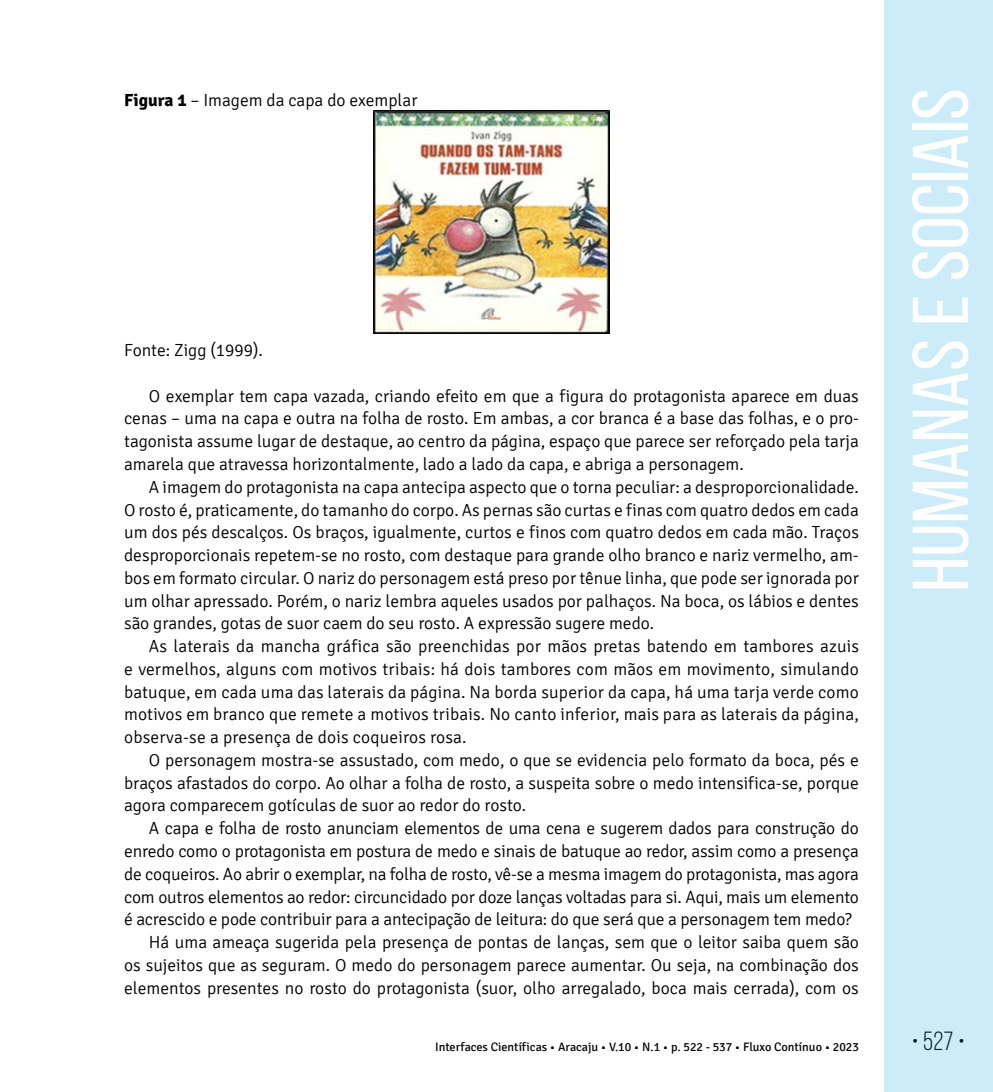
<style>
.page{position:relative;width:993px;height:1092px;background:#fff}
.page>*{position:absolute;margin:0;border:0;box-sizing:border-box;transform-origin:0 0}
.t1{font:78.75px "Bebas Neue";color:#fff;scale:1.09 1}
.t2{font:26.25px "Bebas Neue";color:#000}
.t3{font:300 17.5px/22.8px "Signika";letter-spacing:-.01em;color:#000;text-align:justify}
.t4{font:12.25px "Signika";color:#000}
.s1{font-weight:700}
</style>
<div class="page">
<div style="left:883px;top:0;width:109px;height:1091px;background:#cdecf9"></div>
<img style="left:373px;top:111px;width:236px;height:222px">
<p class="t3" style="left:124px;top:89px;width:295px"><span class="s1">Figura 1</span> – Imagem da capa do exemplar</p>
<p class="t3" style="left:124px;top:339px;width:140px">Fonte: Zigg (1999).</p>
<p class="t3" style="left:124px;top:385px;width:736px;text-indent:25px">O exemplar tem capa vazada, criando efeito em que a figura do protagonista aparece em duas cenas – uma na capa e outra na folha de rosto. Em ambas, a cor branca é a base das folhas, e o pro&shy;tagonista assume lugar de destaque, ao centro da página, espaço que parece ser reforçado pela tarja amarela que atravessa horizontalmente, lado a lado da capa, e abriga a personagem.</p>
<p class="t3" style="left:124px;top:476px;width:736px;text-indent:25px">A imagem do protagonista na capa antecipa aspecto que o torna peculiar: a desproporcionalidade.<br>O rosto é, praticamente, do tamanho do corpo. As pernas são curtas e finas com quatro dedos em cada um dos pés descalços. Os braços, igualmente, curtos e finos com quatro dedos em cada mão. Traços desproporcionais repetem-se no rosto, com destaque para grande olho branco e nariz vermelho, am&shy;bos em formato circular. O nariz do personagem está preso por tênue linha, que pode ser ignorada por um olhar apressado. Porém, o nariz lembra aqueles usados por palhaços. Na boca, os lábios e dentes são grandes, gotas de suor caem do seu rosto. A expressão sugere medo.</p>
<p class="t3" style="left:124px;top:635px;width:736px;text-indent:25px">As laterais da mancha gráfica são preenchidas por mãos pretas batendo em tambores azuis e vermelhos, alguns com motivos tribais: há dois tambores com mãos em movimento, simulando batuque, em cada uma das laterais da página. Na borda superior da capa, há uma tarja verde como motivos em branco que remete a motivos tribais. No canto inferior, mais para as laterais da página, observa-se a presença de dois coqueiros rosa.</p>
<p class="t3" style="left:124px;top:749px;width:736px;text-indent:25px">O personagem mostra-se assustado, com medo, o que se evidencia pelo formato da boca, pés e braços afastados do corpo. Ao olhar a folha de rosto, a suspeita sobre o medo intensifica-se, porque agora comparecem gotículas de suor ao redor do rosto.</p>
<p class="t3" style="left:149px;top:817px;width:711px">A capa e folha de rosto anunciam elementos de uma cena e sugerem dados para construção do</p>
<p class="t3" style="left:124px;top:840px;width:736px">enredo como o protagonista em postura de medo e sinais de batuque ao redor, assim como a presença</p>
<p class="t3" style="left:124px;top:862px;width:736px">de coqueiros. Ao abrir o exemplar, na folha de rosto, vê-se a mesma imagem do protagonista, mas agora</p>
<p class="t3" style="left:124px;top:885px;width:736px">com outros elementos ao redor: circuncidado por doze lanças voltadas para si. Aqui, mais um elemento</p>
<p class="t3" style="left:124px;top:908px;width:729px">é acrescido e pode contribuir para a antecipação de leitura: do que será que a personagem tem medo?</p>
<p class="t3" style="left:149px;top:931px;width:711px">Há uma ameaça sugerida pela presença de pontas de lanças, sem que o leitor saiba quem são</p>
<p class="t3" style="left:124px;top:953px;width:736px">os sujeitos que as seguram. O medo do personagem parece aumentar. Ou seja, na combinação dos</p>
<p class="t3" style="left:124px;top:976px;width:736px">elementos presentes no rosto do protagonista (suor, olho arregalado, boca mais cerrada), com os</p>
<h1 class="t1" style="left:897px;top:591px;width:463px;rotate:-90deg">Humanas e Sociais</h1>
<p class="t4" style="left:435px;top:1040px;width:425px">Interfaces Científicas • Aracaju • V.10 • N.1 • p. 522 - 537 • Fluxo Contínuo • 2023</p>
<h2 class="t2" style="left:911px;top:1026px;width:55px">• 527 •</h2>
</div>
